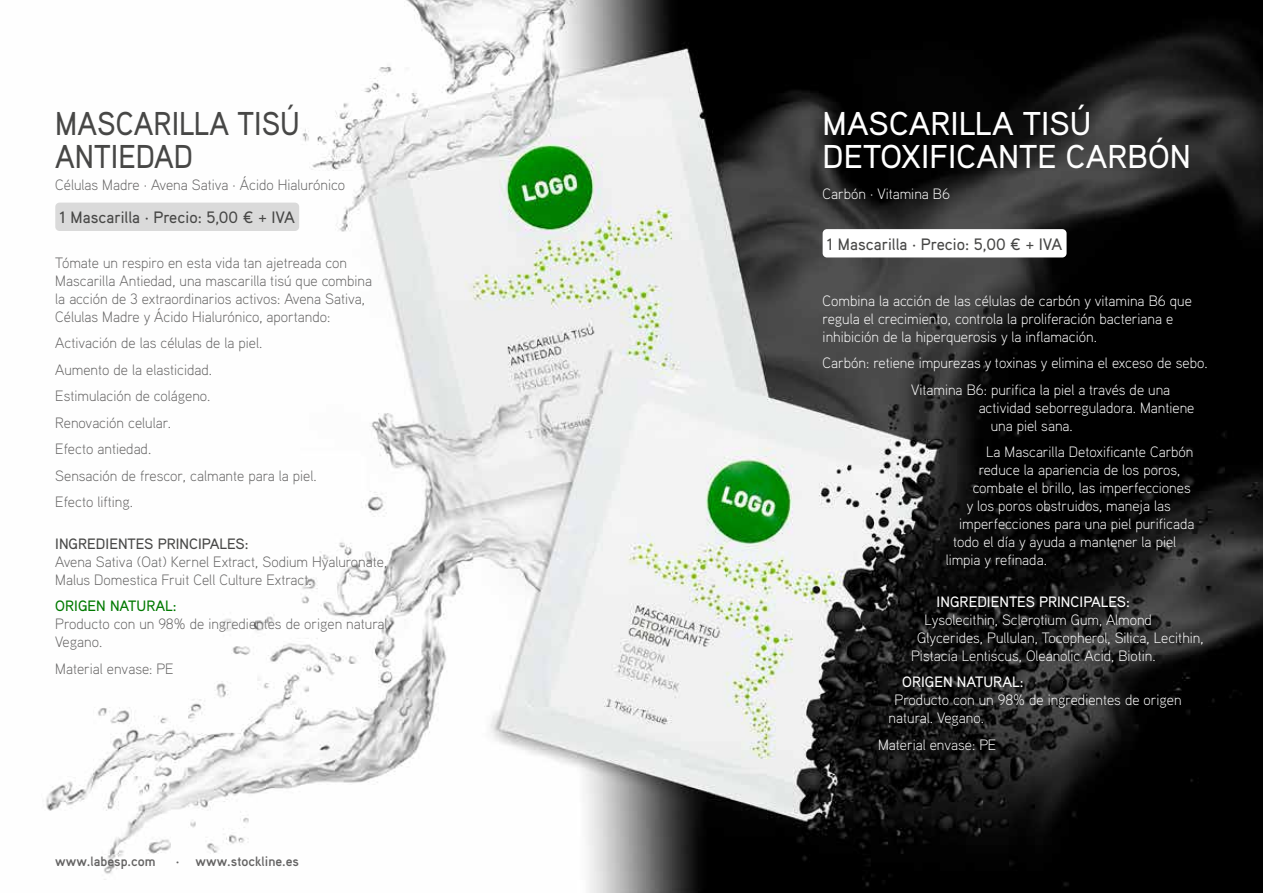
<style>
.page{position:relative;width:1263px;height:893px;background:#fff}
.page>*{position:absolute;margin:0;border:0;box-sizing:border-box;transform-origin:0 0}
.t1{font:500 33px/33px "Aaux Pro";color:#fff}
.t2{font:500 33px/33px "Aaux Pro";color:#474746;scale:.91 1}
.t3{font:500 16.5px "Aaux Pro";color:#474746}
.t4{font:300 15px/18px "Aaux Pro";color:#fff}
.t5{font:300 15px/26.5px "Aaux Pro";color:#646363}
.t6{font:500 15px "Aaux Pro";color:#fff}
.t7{font:500 15px "Aaux Pro";color:#474746}
.t8{font:500 15px "Aaux Pro";color:#007900}
.t9{font:700 13.5px "Aaux Pro";color:#646363}
</style>
<div class="page">
<img style="left:46px;top:0;width:1217px;height:893px">
<div style="left:55px;top:203px;width:244px;height:28px;background:#dadada;border-radius:4px"></div>
<div style="left:823px;top:229px;width:243px;height:28px;background:#fff;border-radius:4px"></div>
<h1 class="t2" style="left:55px;top:106px;width:270px">MASCARILLA TISÚ<br>ANTIEDAD</h1>
<p class="t5" style="left:55px;top:171px;width:291px">Células Madre · Avena Sativa · Ácido Hialurónico</p>
<p class="t3" style="left:60px;top:207px;width:237px">1 Mascarilla · Precio: 5,00 ¤ + IVA</p>
<p class="t5" style="left:55px;top:253px;width:318px;line-height:18px">Tómate un respiro en esta vida tan ajetreada con Mascarilla Antiedad, una mascarilla tisú que combina la acción de 3 extraordinarios activos: Avena Sativa, Células Madre y Ácido Hialurónico, aportando:</p>
<p class="t5" style="left:55px;top:329px;width:263px">Activación de las células de la piel.<br>Aumento de la elasticidad.<br>Estimulación de colágeno.<br>Renovación celular.<br>Efecto antiedad.<br>Sensación de frescor, calmante para la piel.<br>Efecto lifting.</p>
<p class="t7" style="left:55px;top:534px;width:195px">INGREDIENTES PRINCIPALES:</p>
<p class="t5" style="left:55px;top:552px;width:333px;line-height:18px">Avena Sativa (Oat) Kernel Extract, Sodium Hyaluronate,<br>Malus Domestica Fruit Cell Culture Extract.</p>
<p class="t8" style="left:55px;top:596px;width:123px">ORIGEN NATURAL:</p>
<p class="t5" style="left:55px;top:614px;width:337px;line-height:18px">Producto con un 98% de ingredientes de origen natural.<br>Vegano.</p>
<p class="t5" style="left:55px;top:655px;width:120px">Material envase: PE</p>
<p class="t9" style="left:55px;top:853px;width:102px">www.labesp.com</p>
<p class="t9" style="left:176px;top:853px;width:125px">· www.stockline.es</p>
<h1 class="t1" style="left:823px;top:106px;width:370px">MASCARILLA TISÚ<br>DETOXIFICANTE CARBÓN</h1>
<p class="t4" style="left:823px;top:184px;width:129px">Carbón · Vitamina B6</p>
<p class="t3" style="left:827px;top:233px;width:237px">1 Mascarilla · Precio: 5,00 ¤ + IVA</p>
<p class="t4" style="left:823px;top:291px;width:371px">Combina la acción de las células de carbón y vitamina B6 que regula el crecimiento, controla la proliferación bacteriana e inhibición de la hiperquerosis y la inflamación.</p>
<p class="t4" style="left:911px;top:349px;width:298px;line-height:26.5px;text-indent:-88px">Carbón: retiene impurezas y toxinas y elimina el exceso de sebo.<br>Vitamina B6: purifica la piel a través de una</p>
<p class="t4" style="left:991px;top:398px;width:205px;text-indent:-12px">actividad seborreguladora. Mantiene una piel sana.</p>
<p class="t4" style="left:986px;top:442px;width:209px">La Mascarilla Detoxificante Carbón</p>
<p class="t4" style="left:979px;top:460px;width:203px">reduce la apariencia de los poros,</p>
<p class="t4" style="left:973px;top:478px;width:220px">combate el brillo, las imperfecciones</p>
<p class="t4" style="left:967px;top:496px;width:206px">y los poros obstruidos, maneja las</p>
<p class="t4" style="left:959px;top:514px;width:237px">imperfecciones para una piel purificada</p>
<p class="t4" style="left:953px;top:532px;width:225px">todo el día y ayuda a mantener la piel</p>
<p class="t4" style="left:946px;top:550px;width:103px">limpia y refinada.</p>
<p class="t6" style="left:937px;top:592px;width:195px">INGREDIENTES PRINCIPALES:</p>
<p class="t4" style="left:925px;top:610px;width:229px">Lysolecithin, Sclerotium Gum, Almond</p>
<p class="t4" style="left:917px;top:628px;width:288px">Glycerides, Pullulan, Tocopherol, Silica, Lecithin,</p>
<p class="t4" style="left:911px;top:646px;width:246px">Pistacia Lentiscus, Oleanolic Acid, Biotin.</p>
<p class="t6" style="left:902px;top:672px;width:123px">ORIGEN NATURAL:</p>
<p class="t4" style="left:889px;top:690px;width:294px;text-indent:6px">Producto con un 98% de ingredientes de origen natural. Vegano.</p>
<p class="t4" style="left:878px;top:735px;width:120px">Material envase: PE</p>
</div>
